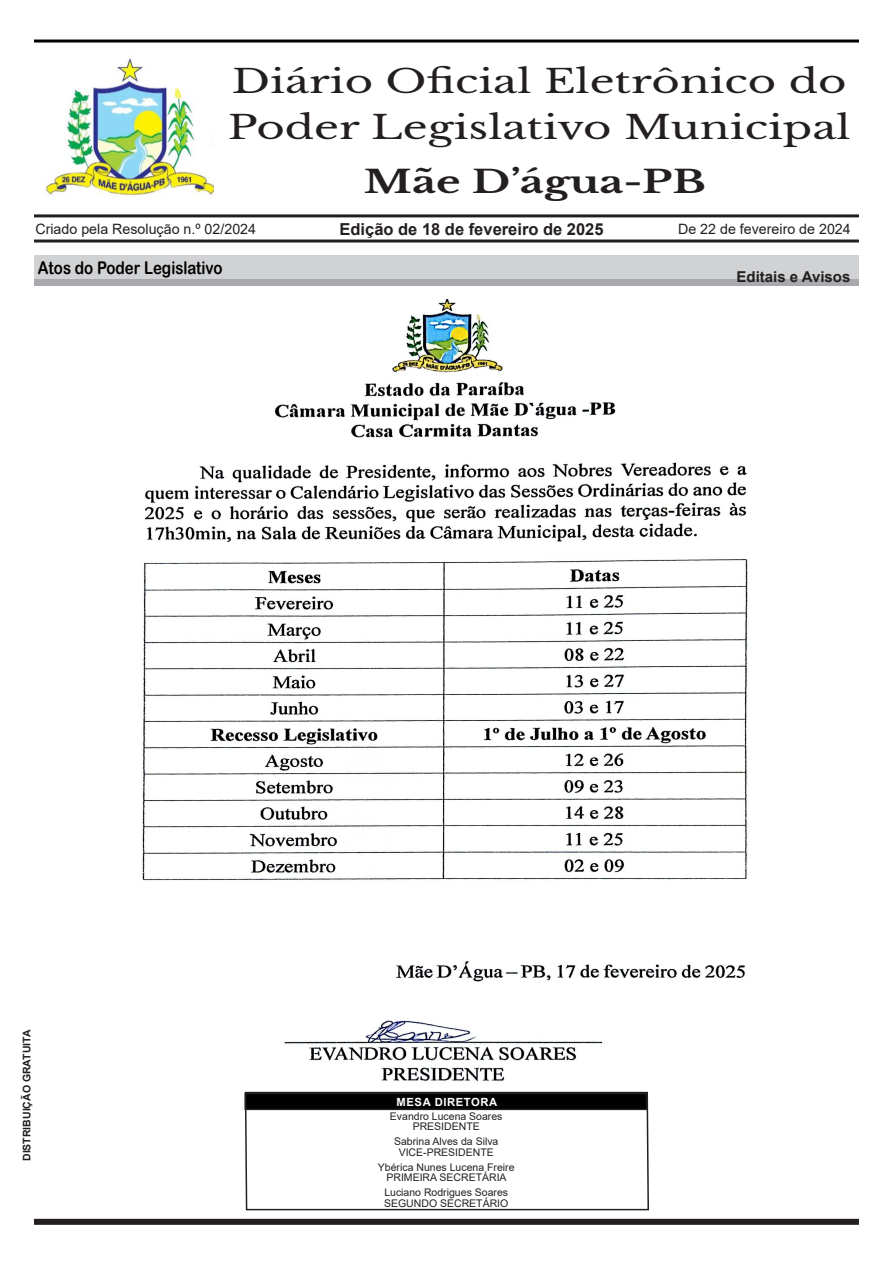
<style>
.page{position:relative;width:893px;height:1263px;background:#fff}
.page>*{position:absolute;margin:0;border:0;box-sizing:border-box;transform-origin:0 0}
.t1{font:32.25px/46.5px "Libre Baskerville";color:#231f20;scale:1.35 1}
.t2{font:700 31.05px "Libre Baskerville";color:#231f20;scale:1.35 1}
.t3{font:17.55px "Arial Rounded MT Bold";color:#000;scale:.85 1}
.t4{font:700 16.5px "Arial";color:#231f20}
.t5{font:700 15px "Arial";color:#231f20}
.t6{font:14.25px "Arial";color:#231f20}
.t7{font:700 11.25px "Arial";letter-spacing:.05em;color:#fff}
.t8{font:10.5px "Arial";color:#231f20}
.t9{font:700 10.5px "Arial";color:#231f20}
</style>
<div class="page">
<div style="left:34px;top:1219px;width:825px;height:6px;background:#231f20"></div>
<hr style="left:34px;top:239px;width:825px;height:3px;background:#231f20">
<div style="left:34px;top:256px;width:825px;height:30px;background:#d1d2d4"></div>
<div style="left:34px;top:280px;width:825px;height:6px;background:#a8a9ad"></div>
<img style="left:45px;top:56px;width:169px;height:141px">
<hr style="left:34px;top:40px;width:825px;height:3px;background:#000">
<div style="left:209px;top:146px;width:8px;height:17px;background:#fff"></div>
<hr style="left:34px;top:214px;width:825px;height:3px;background:#231f20">
<svg style="left:244px;top:1091px;width:405px;height:120px"></svg>
<img style="left:142px;top:300px;width:606px;height:782px">
<p class="t1" style="left:228px;top:58px;width:463px">Diário Oficial Eletrônico do<br>Poder Legislativo Municipal</p>
<p class="t2" style="left:364px;top:163px;width:255px">Mãe D’água-PB</p>
<p class="t4" style="left:339px;top:218px;width:266px">Edição de 18 de fevereiro de 2025</p>
<p class="t5" style="left:736px;top:266px;width:115px">Editais e Avisos</p>
<p class="t6" style="left:35px;top:219px;width:222px">Criado pela Resolução n.º 02/2024</p>
<p class="t6" style="left:678px;top:219px;width:174px">De 22 de fevereiro de 2024</p>
<p class="t3" style="left:38px;top:258px;width:219px">Atos do Poder Legislativo</p>
<p class="t9" style="left:19px;top:1161px;width:133px;rotate:-90deg">DISTRIBUIÇÃO GRATUITA</p>
<p class="t7" style="left:397px;top:1094px;width:102px">MESA DIRETORA</p>
<p class="t8" style="left:390px;top:1109px;width:114px">Evandro Lucena Soares</p>
<p class="t8" style="left:413px;top:1119px;width:69px">PRESIDENTE</p>
<p class="t8" style="left:394px;top:1134px;width:106px">Sabrina Alves da Silva</p>
<p class="t8" style="left:399px;top:1145px;width:97px">VICE-PRESIDENTE</p>
<p class="t8" style="left:378px;top:1160px;width:138px">Ybérica Nunes Lucena Freire</p>
<p class="t8" style="left:386px;top:1170px;width:122px">PRIMEIRA SECRETÁRIA</p>
<p class="t8" style="left:384px;top:1185px;width:125px">Luciano Rodrigues Soares</p>
<p class="t8" style="left:384px;top:1196px;width:126px">SEGUNDO SECRETÁRIO</p>
</div>
